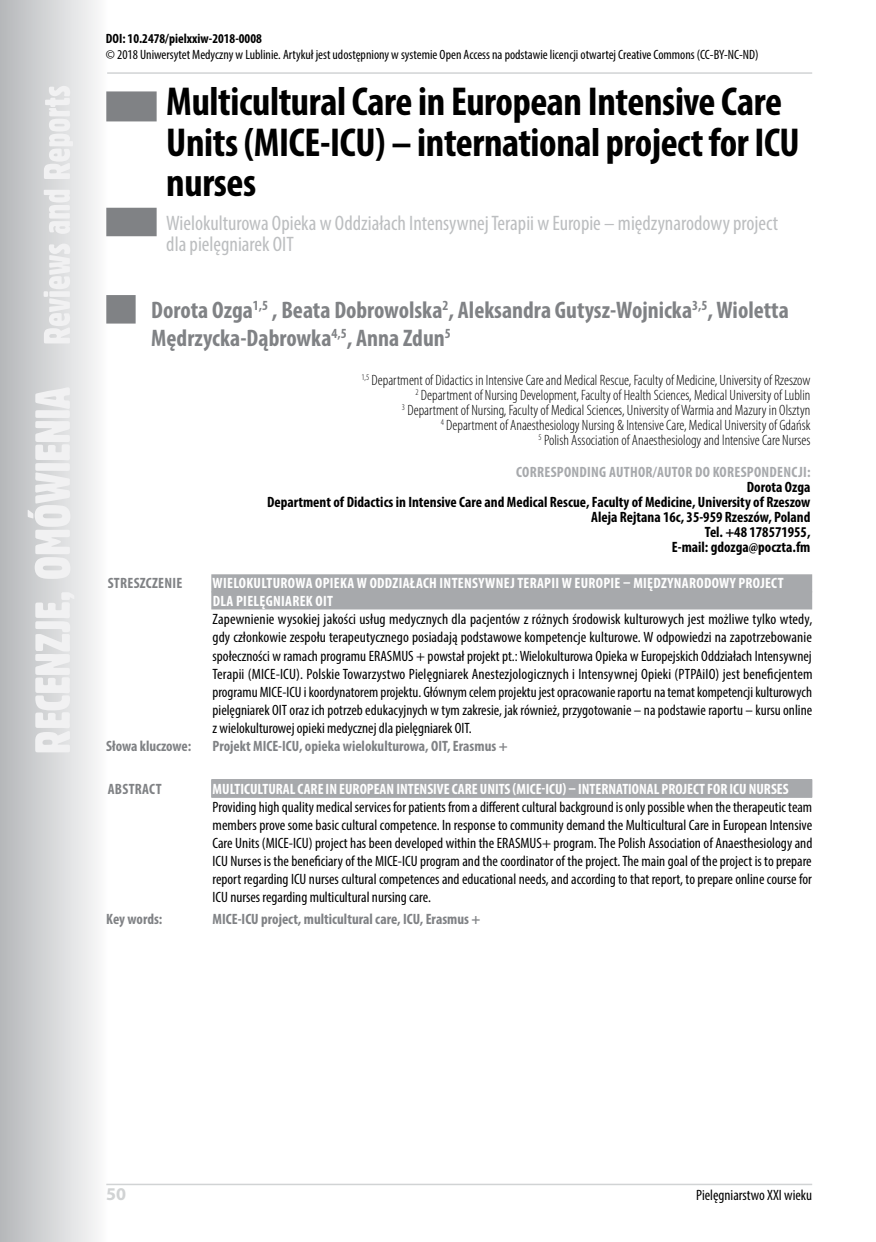
<style>
.page{position:relative;width:876px;height:1242px;background:#fff}
.page>*{position:absolute;margin:0;border:0;box-sizing:border-box;transform-origin:0 0}
.t1{font:700 condensed 40.5px/40.5px "Myriad Pro";letter-spacing:-.01em;color:#000}
.t2{font:700 condensed 24px/28.8px "Myriad Pro";color:#808285}
.t3{font:condensed 21px/21px "Myriad Pro";color:#bcbec0}
.t4{font:700 18px "Myriad Pro";color:#d1d3d4}
.t5{font:condensed 15px/18px "Myriad Pro";color:#000;text-align:justify}
.t6{font:300 condensed 15px/15px "Myriad Pro";color:#000;text-align:right}
.t7{font:700 condensed 15px "Myriad Pro";letter-spacing:.02em;color:#fff}
.t8{font:700 condensed 15px/15px "Myriad Pro";color:#000;text-align:right}
.t9{font:700 condensed 15px "Myriad Pro";color:#808285}
.t10{font:700 condensed 15px "Myriad Pro";letter-spacing:.02em;color:#a7a9ac}
.t11{font:condensed 13.5px "Myriad Pro";color:#000}
.t12{font:700 condensed 13.5px "Myriad Pro";color:#000}
</style>
<div class="page">
<svg style="left:0;top:0;width:108px;height:1242px"></svg>
<svg style="left:28px;top:86px;width:46px;height:666px"></svg>
<hr style="left:106px;top:1183px;width:706px;height:2px;background:#d1d3d4">
<hr style="left:107px;top:72px;width:705px;height:2px;background:#d1d3d4">
<div style="left:106px;top:91px;width:51px;height:30px;background:#808285"></div>
<div style="left:106px;top:208px;width:51px;height:28px;background:#808285"></div>
<div style="left:106px;top:295px;width:30px;height:28px;background:#808285"></div>
<div style="left:211px;top:574px;width:601px;height:18px;background:#a7a9ac"></div>
<div style="left:211px;top:591px;width:601px;height:18px;background:#a7a9ac"></div>
<div style="left:211px;top:780px;width:601px;height:18px;background:#b0b2b5"></div>
<div style="left:211px;top:779px;width:601px;height:18px;background:#a7a9ac"></div>
<p class="t12" style="left:106px;top:30px;width:157px">DOI: 10.2478/pielxxiw-2018-0008</p>
<p class="t11" style="left:106px;top:46px;width:654px">© 2018 Uniwersytet Medyczny w Lublinie. Artykuł jest udostępniony w systemie Open Access na podstawie licencji otwartej Creative Commons (CC-BY-NC-ND)</p>
<h1 class="t1" style="left:166px;top:81px;width:635px">Multicultural Care in European Intensive Care<br>Units (MICE-ICU) – international project for ICU nurses</h1>
<h3 class="t3" style="left:166px;top:212px;width:613px">Wielokulturowa Opieka w Oddziałach Intensywnej Terapii w Europie – międzynarodowy project dla pielęgniarek OIT</h3>
<h2 class="t2" style="left:151px;top:295px;width:639px">Dorota Ozga<sup>1,5</sup> , Beata Dobrowolska<sup>2</sup>, Aleksandra Gutysz-Wojnicka<sup>3,5</sup>, Wioletta<br>Mędrzycka-Dąbrowka<sup>4,5</sup>, Anna Zdun<sup>5</sup></h2>
<p class="t6" style="left:361px;top:373px;width:450px"><sup>1,5</sup> Department of Didactics in Intensive Care and Medical Rescue, Faculty of Medicine, University of Rzeszow <sup>2</sup> Department of Nursing Development, Faculty of Health Sciences, Medical University of Lublin<br><sup>3</sup> Department of Nursing, Faculty of Medical Sciences, University of Warmia and Mazury in Olsztyn<br><sup>4</sup> Department of Anaesthesiology Nursing &amp; Intensive Care, Medical University of Gdańsk<br><sup>5</sup> Polish Association of Anaesthesiology and lntensive Care Nurses</p>
<p class="t10" style="left:516px;top:463px;width:156px">CORRESPONDING AUTHOR/Autor</p>
<p class="t10" style="left:695px;top:463px;width:33px">do korespondenc</p>
<p class="t10" style="left:798px;top:463px;width:14px">ji:</p>
<p class="t8" style="left:267px;top:479px;width:545px">Dorota Ozga<br>Department of Didactics in Intensive Care and Medical Rescue, Faculty of Medicine, University of Rzeszow Aleja Rejtana 16c, 35-959 Rzeszów, Poland<br>Tel. +48 178571955,<br>E-mail: gdozga@poczta.fm</p>
<p class="t9" style="left:108px;top:574px;width:13px">Streszczenie</p>
<p class="t7" style="left:213px;top:574px;width:63px">Wielokulturowa</p>
<p class="t7" style="left:315px;top:574px;width:70px">Opieka w Oddzia</p>
<p class="t7" style="left:410px;top:574px;width:42px">łach Intens</p>
<p class="t7" style="left:478px;top:574px;width:52px">ywnej Terapii</p>
<p class="t7" style="left:562px;top:574px;width:27px">w Europie</p>
<p class="t7" style="left:623px;top:574px;width:60px">– mi ędzynarodow</p>
<p class="t7" style="left:730px;top:574px;width:43px">y project</p>
<p class="t7" style="left:213px;top:592px;width:61px">dla pielęgniare</p>
<p class="t7" style="left:306px;top:592px;width:28px">k OIT</p>
<p class="t5" style="left:213px;top:610px;width:601px">Zapewnienie wysokiej jakości usług medycznych dla pacjentów z różnych środowisk kulturowych jest możliwe tylko wtedy, gdy członkowie zespołu terapeutycznego posiadają podstawowe kompetencje kulturowe. W odpowiedzi na zapotrzebowanie społeczności w ramach programu ERASMUS + powstał projekt pt.: Wielokulturowa Opieka w Europejskich Oddziałach Intensywnej Terapii (MICE-ICU). Polskie Towarzystwo Pielęgniarek Anestezjologicznych i Intensywnej Opieki (PTPAiIO) jest beneficjentem programu MICE-ICU i koordynatorem projektu. Głównym celem projektu jest opracowanie raportu na temat kompetencji kulturowych pielęgniarek OIT oraz ich potrzeb edukacyjnych w tym zakresie, jak również, przygotowanie – na podstawie raportu – kursu online z wielokulturowej opieki medycznej dla pielęgniarek OIT.</p>
<p class="t9" style="left:106px;top:736px;width:87px">Słowa kluczowe:</p>
<p class="t9" style="left:213px;top:736px;width:296px">Projekt MICE-ICU, opieka wielokulturowa, OIT, Erasmus +</p>
<p class="t9" style="left:108px;top:779px;width:14px">Abstract</p>
<p class="t7" style="left:213px;top:779px;width:58px">Multicultura</p>
<p class="t7" style="left:290px;top:779px;width:64px">l Care in European</p>
<p class="t7" style="left:396px;top:779px;width:11px">Intensi</p>
<p class="t7" style="left:437px;top:779px;width:57px">ve Care Units</p>
<p class="t7" style="left:513px;top:779px;width:73px">(MICE-ICU) – internationa</p>
<p class="t7" style="left:654px;top:779px;width:103px">l project for ICU nurses</p>
<p class="t5" style="left:213px;top:798px;width:601px">Providing high quality medical services for patients from a different cultural background is only possible when the therapeutic team members prove some basic cultural competence. In response to community demand the Multicultural Care in European Intensive Care Units (MICE-ICU) project has been developed within the ERASMUS+ program. The Polish Association of Anaesthesiology and ICU Nurses is the beneficiary of the MICE-ICU program and the coordinator of the project. The main goal of the project is to prepare report regarding ICU nurses cultural competences and educational needs, and according to that report, to prepare online course for ICU nurses regarding multicultural nursing care.</p>
<p class="t9" style="left:106px;top:910px;width:58px">Key words:</p>
<p class="t9" style="left:213px;top:910px;width:269px">MICE-ICU project, multicultural care, ICU, Erasmus +</p>
<p class="t4" style="left:106px;top:1182px;width:21px">50</p>
<p class="t5" style="left:696px;top:1186px;width:118px">Pielęgniarstwo XXI wieku</p>
</div>
